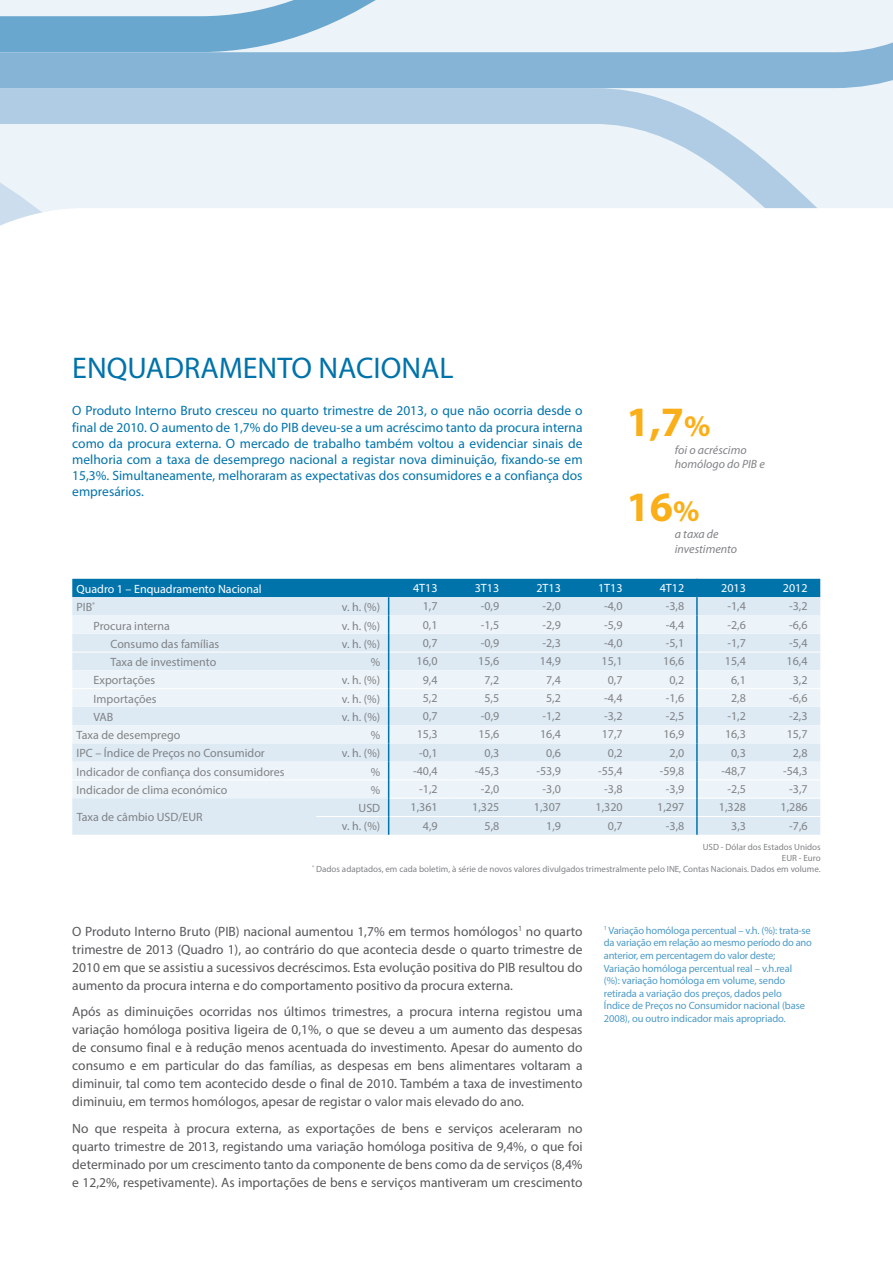
<style>
.page{position:relative;width:893px;height:1263px;background:#fff}
.page>*{position:absolute;margin:0;border:0;box-sizing:border-box;transform-origin:0 0}
.t1{font:700 42px "Myriad Pro";color:#faaf18}
.t2{font:30px "Myriad Pro";color:#0073ab}
.t3{font:13.5px/18px "Myriad Pro";color:#57585a;text-align:justify}
.t4{font:13.5px/16.2px "Myriad Pro";color:#0073ab;text-align:justify}
.t5{font:12px "Myriad Pro";color:#808285}
.t6{font:12px "Myriad Pro";color:#fff}
.t7{font:italic 12px/14.4px "Myriad Pro";color:#808285}
.t8{font:10.5px/12.6px "Myriad Pro";letter-spacing:-.01em;color:#4d9ac6}
.t9{font:9px/10.8px "Myriad Pro";color:#808285;text-align:right}
.s1{font-size:30px}
</style>
<div class="page">
<svg style="left:0;top:0;width:893px;height:88px;background:#adcde3"></svg>
<svg style="left:0;top:88px;width:893px;height:138px;background:#e0ebf4"></svg>
<svg style="left:72px;top:579px;width:748px;height:256px;background:#d4e5f0"></svg>
<h2 class="t2" style="left:72px;top:349px;width:383px">ENQUADRAMENTO NACIONAL</h2>
<p class="t4" style="left:72px;top:402px;width:512px">O Produto Interno Bruto cresceu no quarto trimestre de 2013, o que não ocorria desde o final de 2010. O aumento de 1,7% do PIB deveu-se a um acréscimo tanto da procura interna como da procura externa. O mercado de trabalho também voltou a evidenciar sinais de melhoria com a taxa de desemprego nacional a registar nova diminuição, fixando-se em 15,3%. Simultaneamente, melhoraram as expectativas dos consumidores e a confiança dos empresários.</p>
<h1 class="t1" style="left:626px;top:395px;width:85px">1,7<span class="s1">%</span></h1>
<p class="t7" style="left:675px;top:442px;width:91px">foi o acréscimo homólogo do PIB e</p>
<h1 class="t1" style="left:626px;top:479px;width:75px">16<span class="s1">%</span></h1>
<p class="t7" style="left:675px;top:527px;width:64px">a taxa de investimento</p>
<p class="t6" style="left:77px;top:581px;width:187px">Quadro 1 – Enquadramento Nacional</p>
<p class="t6" style="left:413px;top:581px;width:26px">4T13</p>
<p class="t6" style="left:475px;top:581px;width:26px">3T13</p>
<p class="t6" style="left:536px;top:581px;width:26px">2T13</p>
<p class="t6" style="left:598px;top:581px;width:26px">1T13</p>
<p class="t6" style="left:660px;top:581px;width:26px">4T12</p>
<p class="t6" style="left:721px;top:581px;width:26px">2013</p>
<p class="t6" style="left:783px;top:581px;width:26px">2012</p>
<p class="t5" style="left:77px;top:599px;width:20px">PIB<sup>*</sup></p>
<p class="t5" style="left:342px;top:600px;width:40px">v. h. (%)</p>
<p class="t5" style="left:423px;top:599px;width:16px">1,7</p>
<p class="t5" style="left:481px;top:599px;width:20px">-0,9</p>
<p class="t5" style="left:542px;top:599px;width:20px">-2,0</p>
<p class="t5" style="left:604px;top:599px;width:20px">-4,0</p>
<p class="t5" style="left:666px;top:599px;width:20px">-3,8</p>
<p class="t5" style="left:727px;top:599px;width:20px">-1,4</p>
<p class="t5" style="left:789px;top:599px;width:20px">-3,2</p>
<p class="t5" style="left:94px;top:618px;width:78px">Procura interna</p>
<p class="t5" style="left:342px;top:618px;width:40px">v. h. (%)</p>
<p class="t5" style="left:423px;top:617px;width:16px">0,1</p>
<p class="t5" style="left:481px;top:617px;width:20px">-1,5</p>
<p class="t5" style="left:542px;top:617px;width:20px">-2,9</p>
<p class="t5" style="left:604px;top:617px;width:20px">-5,9</p>
<p class="t5" style="left:666px;top:617px;width:20px">-4,4</p>
<p class="t5" style="left:727px;top:617px;width:20px">-2,6</p>
<p class="t5" style="left:789px;top:617px;width:20px">-6,6</p>
<p class="t5" style="left:111px;top:636px;width:110px">Consumo das famílias</p>
<p class="t5" style="left:342px;top:636px;width:40px">v. h. (%)</p>
<p class="t5" style="left:423px;top:636px;width:16px">0,7</p>
<p class="t5" style="left:481px;top:636px;width:20px">-0,9</p>
<p class="t5" style="left:542px;top:636px;width:20px">-2,3</p>
<p class="t5" style="left:604px;top:636px;width:20px">-4,0</p>
<p class="t5" style="left:666px;top:636px;width:20px">-5,1</p>
<p class="t5" style="left:727px;top:636px;width:20px">-1,7</p>
<p class="t5" style="left:789px;top:636px;width:20px">-5,4</p>
<p class="t5" style="left:111px;top:655px;width:107px">Taxa de investimento</p>
<p class="t5" style="left:371px;top:655px;width:11px">%</p>
<p class="t5" style="left:417px;top:654px;width:22px">16,0</p>
<p class="t5" style="left:478px;top:654px;width:22px">15,6</p>
<p class="t5" style="left:540px;top:654px;width:22px">14,9</p>
<p class="t5" style="left:602px;top:654px;width:22px">15,1</p>
<p class="t5" style="left:663px;top:654px;width:22px">16,6</p>
<p class="t5" style="left:725px;top:654px;width:22px">15,4</p>
<p class="t5" style="left:787px;top:654px;width:22px">16,4</p>
<p class="t5" style="left:94px;top:673px;width:63px">Exportações</p>
<p class="t5" style="left:342px;top:673px;width:40px">v. h. (%)</p>
<p class="t5" style="left:423px;top:672px;width:16px">9,4</p>
<p class="t5" style="left:484px;top:672px;width:16px">7,2</p>
<p class="t5" style="left:546px;top:672px;width:16px">7,4</p>
<p class="t5" style="left:608px;top:672px;width:16px">0,7</p>
<p class="t5" style="left:669px;top:672px;width:16px">0,2</p>
<p class="t5" style="left:731px;top:672px;width:16px">6,1</p>
<p class="t5" style="left:793px;top:672px;width:16px">3,2</p>
<p class="t5" style="left:94px;top:691px;width:65px">Importações</p>
<p class="t5" style="left:342px;top:691px;width:40px">v. h. (%)</p>
<p class="t5" style="left:423px;top:690px;width:16px">5,2</p>
<p class="t5" style="left:484px;top:690px;width:16px">5,5</p>
<p class="t5" style="left:546px;top:690px;width:16px">5,2</p>
<p class="t5" style="left:604px;top:690px;width:20px">-4,4</p>
<p class="t5" style="left:666px;top:690px;width:20px">-1,6</p>
<p class="t5" style="left:731px;top:690px;width:16px">2,8</p>
<p class="t5" style="left:789px;top:690px;width:20px">-6,6</p>
<p class="t5" style="left:94px;top:709px;width:21px">VAB</p>
<p class="t5" style="left:342px;top:709px;width:40px">v. h. (%)</p>
<p class="t5" style="left:423px;top:709px;width:16px">0,7</p>
<p class="t5" style="left:481px;top:709px;width:20px">-0,9</p>
<p class="t5" style="left:542px;top:709px;width:20px">-1,2</p>
<p class="t5" style="left:604px;top:709px;width:20px">-3,2</p>
<p class="t5" style="left:666px;top:709px;width:20px">-2,5</p>
<p class="t5" style="left:727px;top:709px;width:20px">-1,2</p>
<p class="t5" style="left:789px;top:709px;width:20px">-2,3</p>
<p class="t5" style="left:77px;top:727px;width:105px">Taxa de desemprego</p>
<p class="t5" style="left:371px;top:728px;width:11px">%</p>
<p class="t5" style="left:417px;top:727px;width:22px">15,3</p>
<p class="t5" style="left:478px;top:727px;width:22px">15,6</p>
<p class="t5" style="left:540px;top:727px;width:22px">16,4</p>
<p class="t5" style="left:602px;top:727px;width:22px">17,7</p>
<p class="t5" style="left:663px;top:727px;width:22px">16,9</p>
<p class="t5" style="left:725px;top:727px;width:22px">16,3</p>
<p class="t5" style="left:787px;top:727px;width:22px">15,7</p>
<p class="t5" style="left:77px;top:746px;width:190px">IPC – Índice de Preços no Consumidor</p>
<p class="t5" style="left:342px;top:746px;width:40px">v. h. (%)</p>
<p class="t5" style="left:419px;top:745px;width:20px">-0,1</p>
<p class="t5" style="left:484px;top:745px;width:16px">0,3</p>
<p class="t5" style="left:546px;top:745px;width:16px">0,6</p>
<p class="t5" style="left:608px;top:745px;width:16px">0,2</p>
<p class="t5" style="left:669px;top:745px;width:16px">2,0</p>
<p class="t5" style="left:731px;top:745px;width:16px">0,3</p>
<p class="t5" style="left:793px;top:745px;width:16px">2,8</p>
<p class="t5" style="left:77px;top:764px;width:209px">Indicador de confiança dos consumidores</p>
<p class="t5" style="left:371px;top:764px;width:11px">%</p>
<p class="t5" style="left:413px;top:763px;width:26px">-40,4</p>
<p class="t5" style="left:475px;top:763px;width:26px">-45,3</p>
<p class="t5" style="left:536px;top:763px;width:26px">-53,9</p>
<p class="t5" style="left:598px;top:763px;width:26px">-55,4</p>
<p class="t5" style="left:660px;top:763px;width:26px">-59,8</p>
<p class="t5" style="left:721px;top:763px;width:26px">-48,7</p>
<p class="t5" style="left:783px;top:763px;width:26px">-54,3</p>
<p class="t5" style="left:77px;top:782px;width:152px">Indicador de clima económico</p>
<p class="t5" style="left:371px;top:782px;width:11px">%</p>
<p class="t5" style="left:419px;top:782px;width:20px">-1,2</p>
<p class="t5" style="left:481px;top:782px;width:20px">-2,0</p>
<p class="t5" style="left:542px;top:782px;width:20px">-3,0</p>
<p class="t5" style="left:604px;top:782px;width:20px">-3,8</p>
<p class="t5" style="left:666px;top:782px;width:20px">-3,9</p>
<p class="t5" style="left:727px;top:782px;width:20px">-2,5</p>
<p class="t5" style="left:789px;top:782px;width:20px">-3,7</p>
<p class="t5" style="left:77px;top:810px;width:128px">Taxa de câmbio USD/EUR</p>
<p class="t5" style="left:359px;top:801px;width:23px">USD</p>
<p class="t5" style="left:411px;top:800px;width:29px">1,361</p>
<p class="t5" style="left:472px;top:800px;width:29px">1,325</p>
<p class="t5" style="left:534px;top:800px;width:29px">1,307</p>
<p class="t5" style="left:596px;top:800px;width:29px">1,320</p>
<p class="t5" style="left:657px;top:800px;width:29px">1,297</p>
<p class="t5" style="left:719px;top:800px;width:29px">1,328</p>
<p class="t5" style="left:780px;top:800px;width:29px">1,286</p>
<p class="t5" style="left:342px;top:819px;width:40px">v. h. (%)</p>
<p class="t5" style="left:423px;top:818px;width:16px">4,9</p>
<p class="t5" style="left:485px;top:818px;width:16px">5,8</p>
<p class="t5" style="left:546px;top:818px;width:16px">1,9</p>
<p class="t5" style="left:608px;top:818px;width:16px">0,7</p>
<p class="t5" style="left:666px;top:818px;width:20px">-3,8</p>
<p class="t5" style="left:731px;top:818px;width:16px">3,3</p>
<p class="t5" style="left:789px;top:818px;width:20px">-7,6</p>
<p class="t9" style="left:312px;top:842px;width:510px">USD - Dólar dos Estados Unidos<br>EUR - Euro<br><sup>*</sup> Dados adaptados, em cada boletim, à série de novos valores divulgados trimestralmente pelo INE, Contas Nacionais. Dados em volume.</p>
<p class="t3" style="left:72px;top:922px;width:512px">O Produto Interno Bruto (PIB) nacional aumentou 1,7% em termos homólogos<sup>1</sup> no quarto trimestre de 2013 (Quadro 1), ao contrário do que acontecia desde o quarto trimestre de 2010 em que se assistiu a sucessivos decréscimos. Esta evolução positiva do PIB resultou do aumento da procura interna e do comportamento positivo da procura externa.</p>
<p class="t3" style="left:72px;top:1003px;width:512px">Após as diminuições ocorridas nos últimos trimestres, a procura interna registou uma variação homóloga positiva ligeira de 0,1%, o que se deveu a um aumento das despesas de consumo final e à redução menos acentuada do investimento. Apesar do aumento do consumo e em particular do das famílias, as despesas em bens alimentares voltaram a diminuir, tal como tem acontecido desde o final de 2010. Também a taxa de investimento diminuiu, em termos homólogos, apesar de registar o valor mais elevado do ano.</p>
<p class="t3" style="left:72px;top:1119px;width:512px">No que respeita à procura externa, as exportações de bens e serviços aceleraram no quarto trimestre de 2013, registando uma variação homóloga positiva de 9,4%, o que foi determinado por um crescimento tanto da componente de bens como da de serviços (8,4% e 12,2%, respetivamente). As importações de bens e serviços mantiveram um crescimento</p>
<p class="t8" style="left:604px;top:924px;width:210px"><sup>1</sup> Variação homóloga percentual – v.h. (%): trata-se da variação em relação ao mesmo período do ano anterior, em percentagem do valor deste; Variação homóloga percentual real – v.h.real<br>(%): variação homóloga em volume, sendo retirada a variação dos preços, dados pelo<br>Índice de Preços no Consumidor nacional (base 2008), ou outro indicador mais apropriado.</p>
</div>
